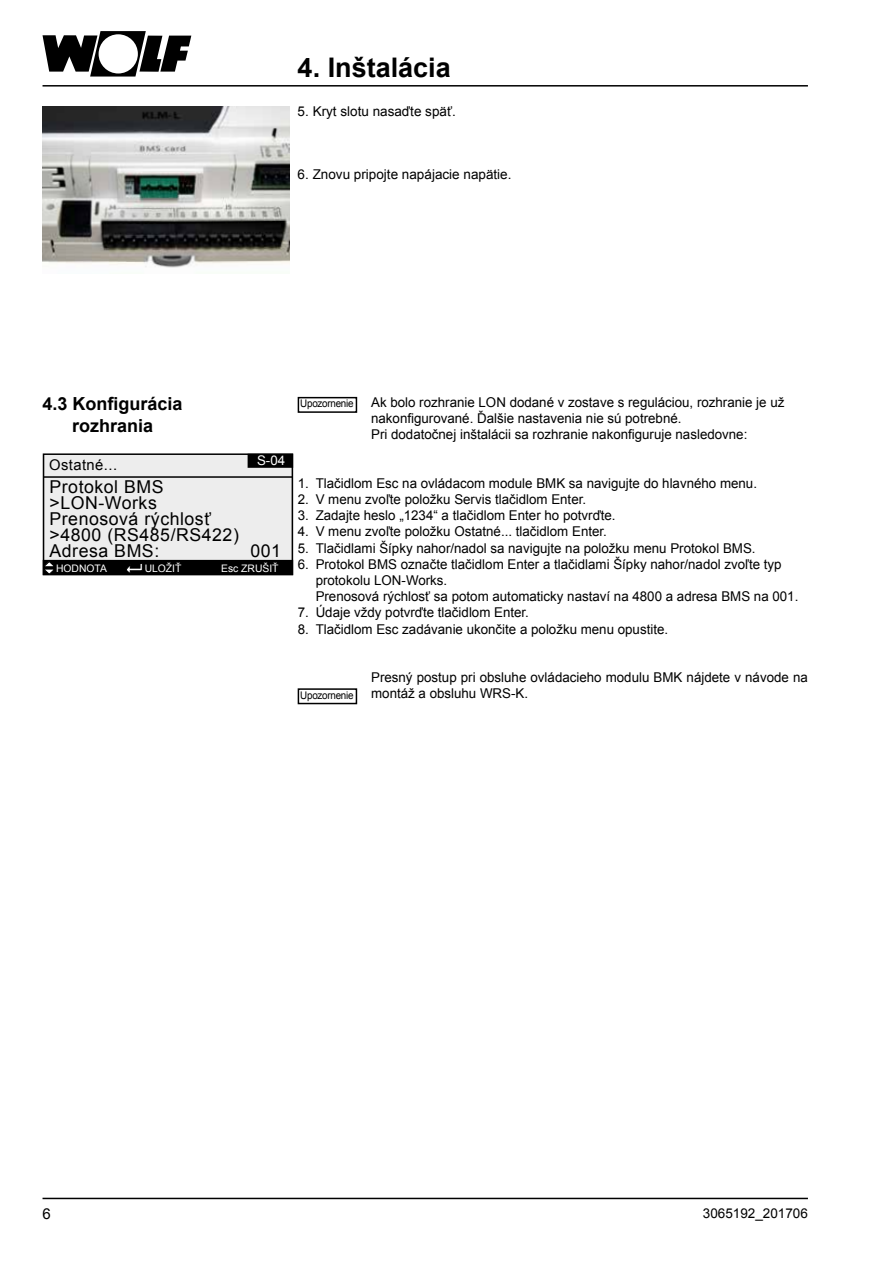
<style>
.page{position:relative;width:893px;height:1263px;background:#fff}
.page>*{position:absolute;margin:0;border:0;box-sizing:border-box;transform-origin:0 0}
.t1{font:700 27px "Arial";color:#000}
.t2{font:700 18px/21.6px "Arial";color:#000;text-align:center}
.t3{font:17.7px/15.8px "Arial";letter-spacing:.03em;color:#000}
.t4{font:15px "Arial";color:#000}
.t5{font:14.85px "Arial";letter-spacing:.03em;color:#000}
.t6{font:13.5px/16.2px "Arial";color:#000}
.t7{font:13.35px "Arial";color:#fff}
.t8{font:10.5px "Arial";letter-spacing:-.03em;color:#000;scale:.94 1}
.t9{font:10.35px "Arial";color:#fff}
</style>
<div class="page">
<svg style="left:43px;top:31px;width:148px;height:46px"></svg>
<hr style="left:43px;top:85px;width:765px;height:2px;background:#000">
<hr style="left:43px;top:1198px;width:765px;height:1px;background:#000">
<div style="left:44px;top:454px;width:248px;height:120px;background:#ededed"></div>
<div style="left:43px;top:453px;width:250px;height:122px;border:2px solid #000"></div>
<div style="left:44px;top:561px;width:248px;height:13px;background:#000"></div>
<div style="left:43px;top:560px;width:250px;height:15px;border:2px solid #000"></div>
<hr style="left:44px;top:476px;width:249px;height:2px;background:#000">
<svg style="left:43px;top:561px;width:12px;height:14px"></svg>
<svg style="left:126px;top:563px;width:17px;height:11px"></svg>
<div style="left:248px;top:454px;width:44px;height:13px;background:#000"></div>
<div style="left:248px;top:454px;width:45px;height:14px;border:2px solid #000"></div>
<div style="left:298px;top:397px;width:59px;height:16px;border:2px solid #000"></div>
<div style="left:298px;top:688px;width:59px;height:16px;border:2px solid #000"></div>
<img style="left:43px;top:106px;width:246px;height:162px">
<h1 class="t1" style="left:298px;top:49px;width:155px">4. Inštalácia</h1>
<p class="t6" style="left:298px;top:103px;width:160px">5. Kryt slotu nasaďte späť.</p>
<p class="t6" style="left:298px;top:166px;width:215px">6. Znovu pripojte napájacie napätie.</p>
<h2 class="t2" style="left:43px;top:393px;width:142px">4.3 Konfigurácia rozhrania</h2>
<p class="t5" style="left:49px;top:455px;width:70px">Ostatné...</p>
<p class="t7" style="left:257px;top:451px;width:30px">S-04</p>
<h3 class="t3" style="left:50px;top:480px;width:191px">Protokol BMS &gt;LON-Works<br>Prenosová rýchlosť &gt;4800 (RS485/RS422)<br>Adresa BMS:</h3>
<h3 class="t3" style="left:250px;top:543px;width:32px">001</h3>
<p class="t9" style="left:56px;top:562px;width:52px">HODNOTA</p>
<p class="t9" style="left:145px;top:562px;width:38px">ULOŽIŤ</p>
<p class="t9" style="left:221px;top:562px;width:59px">Esc ZRUŠIŤ</p>
<p class="t6" style="left:371px;top:394px;width:415px">Ak bolo rozhranie LON dodané v zostave s reguláciou, rozhranie je už nakonfigurované. Ďalšie nastavenia nie sú potrebné.<br>Pri dodatočnej inštalácii sa rozhranie nakonfiguruje nasledovne:</p>
<p class="t6" style="left:298px;top:475px;width:461px">1. Tlačidlom Esc na ovládacom module BMK sa navigujte do hlavného menu.</p>
<p class="t6" style="left:298px;top:491px;width:290px">2. V menu zvoľte položku Servis tlačidlom Enter.</p>
<p class="t6" style="left:298px;top:507px;width:319px">3. Zadajte heslo „1234“ a tlačidlom Enter ho potvrďte.</p>
<p class="t6" style="left:298px;top:524px;width:311px">4. V menu zvoľte položku Ostatné... tlačidlom Enter.</p>
<p class="t6" style="left:298px;top:540px;width:459px">5. Tlačidlami Šípky nahor/nadol sa navigujte na položku menu Protokol BMS.</p>
<p class="t6" style="left:316px;top:556px;width:484px;text-indent:-18px">6. Protokol BMS označte tlačidlom Enter a tlačidlami Šípky nahor/nadol zvoľte typ protokolu LON-Works.<br>Prenosová rýchlosť sa potom automaticky nastaví na 4800 a adresa BMS na 001.</p>
<p class="t6" style="left:298px;top:605px;width:233px">7. Údaje vždy potvrďte tlačidlom Enter.</p>
<p class="t6" style="left:298px;top:621px;width:372px">8. Tlačidlom Esc zadávanie ukončite a položku menu opustite.</p>
<p class="t6" style="left:371px;top:669px;width:438px">Presný postup pri obsluhe ovládacieho modulu BMK nájdete v návode na montáž a obsluhu WRS-K.</p>
<p class="t8" style="left:300px;top:397px;width:58px">Upozornenie</p>
<p class="t8" style="left:300px;top:688px;width:58px">Upozornenie</p>
<p class="t4" style="left:43px;top:1203px;width:10px">6</p>
<p class="t6" style="left:703px;top:1205px;width:107px">3065192_201706</p>
</div>
